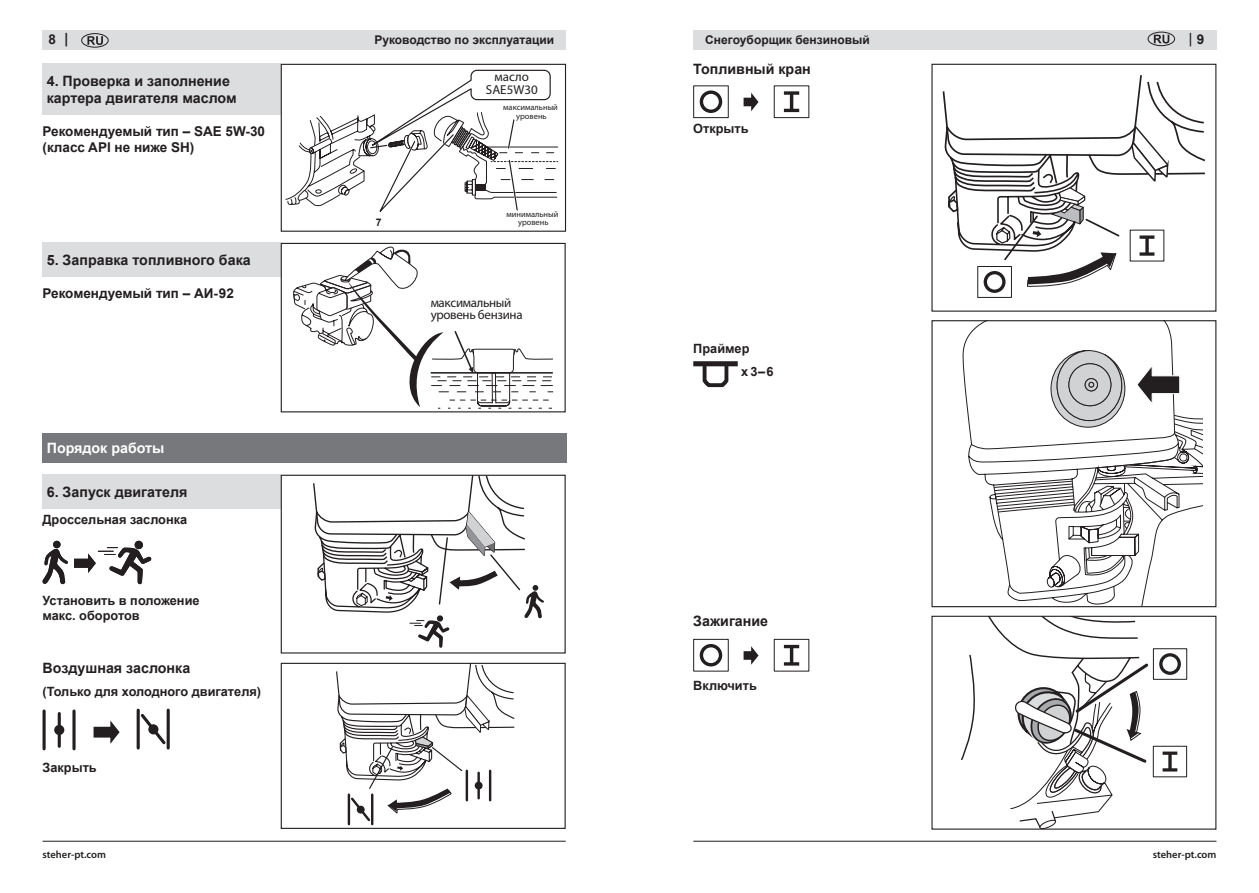
<style>
.page{position:relative;width:1259px;height:893px;background:#fff}
.page>*{position:absolute;margin:0;border:0;box-sizing:border-box;transform-origin:0 0}
.t1{font:700 14.25px/16.5px "Arial";color:#231f20}
.Таб_заголовок{font:700 14.25px "Arial";color:#fff}
.PosleSpis_copy{font:700 13.5px/16.5px "Arial";color:#231f20}
.t2{font:600 13.5px "Myriad Pro";color:#231f20}
.t3{font:13.05px/13px "Myriad Pro";color:#231f20;text-align:center}
.t4{font:12.9px/12.3px "Myriad Pro";letter-spacing:-.025em;color:#231f20}
.PosleSpis_copy-2{font:700 12.75px/15px "Arial";color:#231f20}
.t5{font:700 12px "Arial";color:#231f20}
.t6{font:600 10.5px "Myriad Pro";color:#231f20}
.t7{font:700 10.5px "Arial";color:#231f20}
.t8{font:8.4px/8.4px "Myriad Pro";color:#231f20;text-align:center}
.s1{font-family:"Myriad Pro"}
.s2{font-family:"Arial";font-weight:700}
</style>
<div class="page">
<div style="left:693px;top:30px;width:523px;height:20px;background:#dcdddf"></div>
<div style="left:43px;top:30px;width:523px;height:20px;background:#dcdddf"></div>
<hr style="left:693px;top:841px;width:523px;height:1px;background:#231f20">
<hr style="left:43px;top:841px;width:523px;height:1px;background:#231f20">
<svg style="left:1153px;top:35px;width:16px;height:8px"></svg>
<div style="left:1147px;top:32px;width:28px;height:14px;border:1px solid #231f20;border-radius:50%"></div>
<svg style="left:87px;top:36px;width:16px;height:9px"></svg>
<div style="left:81px;top:33px;width:27px;height:15px;border:1px solid #231f20;border-radius:50%"></div>
<div style="left:43px;top:64px;width:238px;height:51px;background:#dcdddf"></div>
<svg style="left:285px;top:69px;width:273px;height:143px"></svg>
<div style="left:281px;top:64px;width:285px;height:168px;border:1px solid #231f20"></div>
<div style="left:43px;top:243px;width:238px;height:34px;background:#dcdddf"></div>
<svg style="left:293px;top:247px;width:260px;height:162px"></svg>
<div style="left:281px;top:243px;width:285px;height:169px;border:1px solid #231f20"></div>
<div style="left:43px;top:433px;width:524px;height:30px;background:#76787b"></div>
<div style="left:43px;top:475px;width:238px;height:34px;background:#dcdddf"></div>
<div style="left:53px;top:541px;width:8px;height:7px;background:#231f20;border-radius:50%"></div>
<svg style="left:42px;top:549px;width:26px;height:35px"></svg>
<div style="left:135px;top:541px;width:8px;height:8px;background:#231f20;border-radius:50%"></div>
<svg style="left:74px;top:547px;width:78px;height:37px"></svg>
<svg style="left:313px;top:477px;width:231px;height:171px"></svg>
<div style="left:281px;top:475px;width:285px;height:178px;border:1px solid #231f20"></div>
<svg style="left:94px;top:720px;width:26px;height:24px"></svg>
<hr style="left:167px;top:710px;width:3px;height:38px;background:#231f20">
<hr style="left:137px;top:710px;width:3px;height:38px;background:#231f20">
<svg style="left:139px;top:711px;width:28px;height:36px"></svg>
<div style="left:148px;top:724px;width:10px;height:10px;background:#231f20;border-radius:50%"></div>
<hr style="left:58px;top:713px;width:3px;height:33px;background:#231f20">
<svg style="left:72px;top:711px;width:4px;height:38px"></svg>
<hr style="left:43px;top:711px;width:3px;height:38px;background:#231f20">
<div style="left:54px;top:725px;width:10px;height:10px;background:#231f20;border-radius:50%"></div>
<hr style="left:371px;top:795px;width:2px;height:29px;background:#231f20">
<hr style="left:348px;top:795px;width:2px;height:29px;background:#231f20">
<svg style="left:336px;top:665px;width:178px;height:158px"></svg>
<div style="left:357px;top:806px;width:8px;height:7px;background:#231f20;border-radius:50%"></div>
<hr style="left:489px;top:771px;width:2px;height:29px;background:#231f20">
<hr style="left:477px;top:773px;width:3px;height:25px;background:#231f20">
<hr style="left:466px;top:771px;width:2px;height:29px;background:#231f20">
<div style="left:475px;top:782px;width:7px;height:7px;background:#231f20;border-radius:50%"></div>
<div style="left:281px;top:663px;width:285px;height:166px;border:1px solid #231f20"></div>
<svg style="left:743px;top:93px;width:15px;height:18px"></svg>
<div style="left:693px;top:85px;width:35px;height:33px;border:1px solid #231f20"></div>
<svg style="left:699px;top:90px;width:23px;height:23px"></svg>
<svg style="left:784px;top:91px;width:15px;height:21px"></svg>
<div style="left:774px;top:85px;width:35px;height:33px;border:1px solid #231f20"></div>
<div style="left:977px;top:266px;width:34px;height:32px;border:1px solid #231f20"></div>
<svg style="left:942px;top:75px;width:263px;height:218px"></svg>
<svg style="left:693px;top:361px;width:45px;height:26px"></svg>
<svg style="left:962px;top:322px;width:210px;height:196px"></svg>
<svg style="left:993px;top:337px;width:209px;height:268px"></svg>
<div style="left:931px;top:320px;width:285px;height:287px;border:1px solid #231f20"></div>
<svg style="left:743px;top:646px;width:15px;height:19px"></svg>
<div style="left:693px;top:639px;width:35px;height:32px;border:1px solid #231f20"></div>
<svg style="left:699px;top:644px;width:23px;height:22px"></svg>
<svg style="left:784px;top:645px;width:15px;height:21px"></svg>
<div style="left:774px;top:639px;width:35px;height:32px;border:1px solid #231f20"></div>
<svg style="left:961px;top:618px;width:188px;height:210px"></svg>
<div style="left:1153px;top:648px;width:34px;height:32px;border:1px solid #231f20"></div>
<svg style="left:1159px;top:653px;width:22px;height:22px"></svg>
<svg style="left:1162px;top:751px;width:15px;height:20px"></svg>
<div style="left:1153px;top:746px;width:34px;height:31px;border:1px solid #231f20"></div>
<p class="PosleSpis_copy" style="left:48px;top:32px;width:21px">8 <span class="s1">|</span></p>
<p class="t2" style="left:1189px;top:30px;width:17px">| <span class="s2">9</span></p>
<p class="t1" style="left:47px;top:73px;width:191px">4. Проверка и заполнение картера двигателя маслом</p>
<p class="PosleSpis_copy" style="left:43px;top:123px;width:224px">Рекомендуемый тип – SAE 5W-30 (класс API не ниже SH)</p>
<p class="t5" style="left:374px;top:32px;width:181px">Руководство по эксплуатации</p>
<p class="t5" style="left:705px;top:32px;width:166px">Снегоуборщик бензиновый</p>
<p class="t1" style="left:693px;top:61px;width:119px">Топливный кран</p>
<p class="t3" style="left:486px;top:70px;width:53px">масло<br>SAE5W30</p>
<p class="t8" style="left:503px;top:103px;width:56px">максимальный уровень</p>
<p class="PosleSpis_copy-2" style="left:693px;top:122px;width:57px">Открыть</p>
<p class="t1" style="left:47px;top:252px;width:205px">5. Заправка топливного бака</p>
<p class="PosleSpis_copy" style="left:43px;top:285px;width:193px">Рекомендуемый тип – АИ-92</p>
<p class="Таб_заголовок" style="left:47px;top:438px;width:119px">Порядок работы</p>
<p class="t1" style="left:47px;top:484px;width:142px">6. Запуск двигателя</p>
<p class="PosleSpis_copy-2" style="left:43px;top:512px;width:146px">Дроссельная заслонка</p>
<p class="PosleSpis_copy-2" style="left:43px;top:594px;width:159px">Установить в положение макс. оборотов</p>
<p class="t1" style="left:43px;top:660px;width:149px">Воздушная заслонка</p>
<p class="PosleSpis_copy-2" style="left:43px;top:684px;width:220px">(Только для холодного двигателя)</p>
<p class="PosleSpis_copy-2" style="left:43px;top:761px;width:56px">Закрыть</p>
<p class="t8" style="left:506px;top:210px;width:54px">минимальный</p>
<p class="t7" style="left:376px;top:215px;width:7px">7</p>
<p class="t8" style="left:518px;top:218px;width:32px">уровень</p>
<p class="t4" style="left:431px;top:296px;width:93px">максимальный уровень бензина</p>
<p class="PosleSpis_copy-2" style="left:693px;top:341px;width:58px">Праймер</p>
<p class="PosleSpis_copy-2" style="left:741px;top:365px;width:34px">x3–6</p>
<p class="t1" style="left:693px;top:613px;width:76px">Зажигание</p>
<p class="PosleSpis_copy-2" style="left:693px;top:678px;width:65px">Включить</p>
<p class="t6" style="left:43px;top:847px;width:65px">steher-pt.com</p>
<p class="t6" style="left:1153px;top:847px;width:65px">steher-pt.com</p>
</div>
